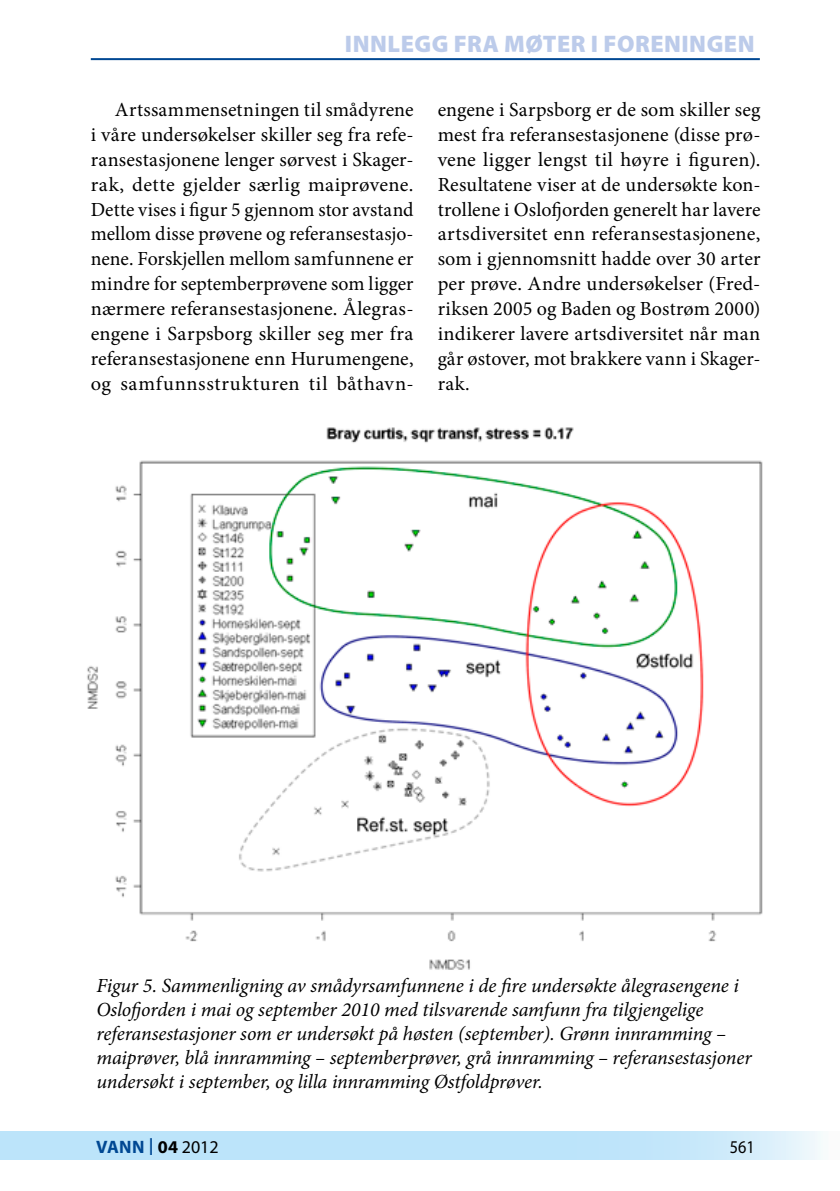
<style>
.page{position:relative;width:840px;height:1191px;background:#fff}
.page>*{position:absolute;margin:0;border:0;box-sizing:border-box;transform-origin:0 0}
.t1{font:900 24px "Myriad Pro";letter-spacing:.02em;color:#bccbea}
.t2{font:20px/25px "Minion Pro";letter-spacing:.015em;color:#000;text-align:justify}
.t3{font:italic 20px/24px "Minion Pro";letter-spacing:-.01em;color:#000}
.t4{font:700 18px "Myriad Pro";letter-spacing:.01em;color:#004893}
.t5{font:18px "Myriad Pro";color:#000;scale:.9 1}
.s1{font-weight:400;font-size:25px}
.s2{color:#000}
.s3{font-weight:400;color:#000}
</style>
<div class="page">
<svg style="left:0;top:1131px;width:821px;height:29px;background:#c1e5fa"></svg>
<hr style="left:91px;top:58px;width:668px;height:2px;background:#004893">
<img style="left:87px;top:427px;width:676px;height:543px">
<p class="t1" style="left:345px;top:30px;width:411px">INNLEGG FRA MØTER I FORENINGEN</p>
<p class="t2" style="left:91px;top:97px;width:324px;text-indent:24px">Artssammensetningen til smådyrene i våre undersøkelser skiller seg fra refe&shy;ransestasjonene lenger sørvest i Skager&shy;rak, dette gjelder særlig maiprøvene.<br>Dette vises i figur 5 gjennom stor avstand mellom disse prøvene og referansestasjo&shy;nene. Forskjellen mellom samfunnene er mindre for septemberprøvene som ligger nærmere referansestasjonene. Ålegras&shy;engene i Sarpsborg skiller seg mer fra referansestasjonene enn Hurumengene, og samfunnsstrukturen til båthavn-</p>
<p class="t2" style="left:437px;top:97px;width:324px">engene i Sarpsborg er de som skiller seg mest fra referansestasjonene (disse prø&shy;vene ligger lengst til høyre i figuren).<br>Resultatene viser at de undersøkte kon&shy;trollene i Oslofjorden generelt har lavere artsdiversitet enn referansestasjonene, som i gjennomsnitt hadde over 30 arter per prøve. Andre undersøkelser (Fred&shy;riksen 2005 og Baden og Bostrøm 2000) indikerer lavere artsdiversitet når man går østover, mot brakkere vann i Skager&shy;rak.</p>
<p class="t3" style="left:96px;top:973px;width:656px">Figur 5. Sammenligning av smådyrsamfunnene i de fire undersøkte ålegrasengene i Oslofjorden i mai og september 2010 med tilsvarende samfunn fra tilgjengelige referansestasjoner som er undersøkt på høsten (september). Grønn innramming – maiprøver, blå innramming – septemberprøver, grå innramming – referansestasjoner undersøkt i september, og lilla innramming Østfoldprøver.</p>
<p class="t4" style="left:96px;top:1135px;width:124px">VANN <span class="s1">I</span> <span class="s2">04</span> <span class="s3">2012</span></p>
<p class="t5" style="left:729px;top:1136px;width:29px">561</p>
</div>
